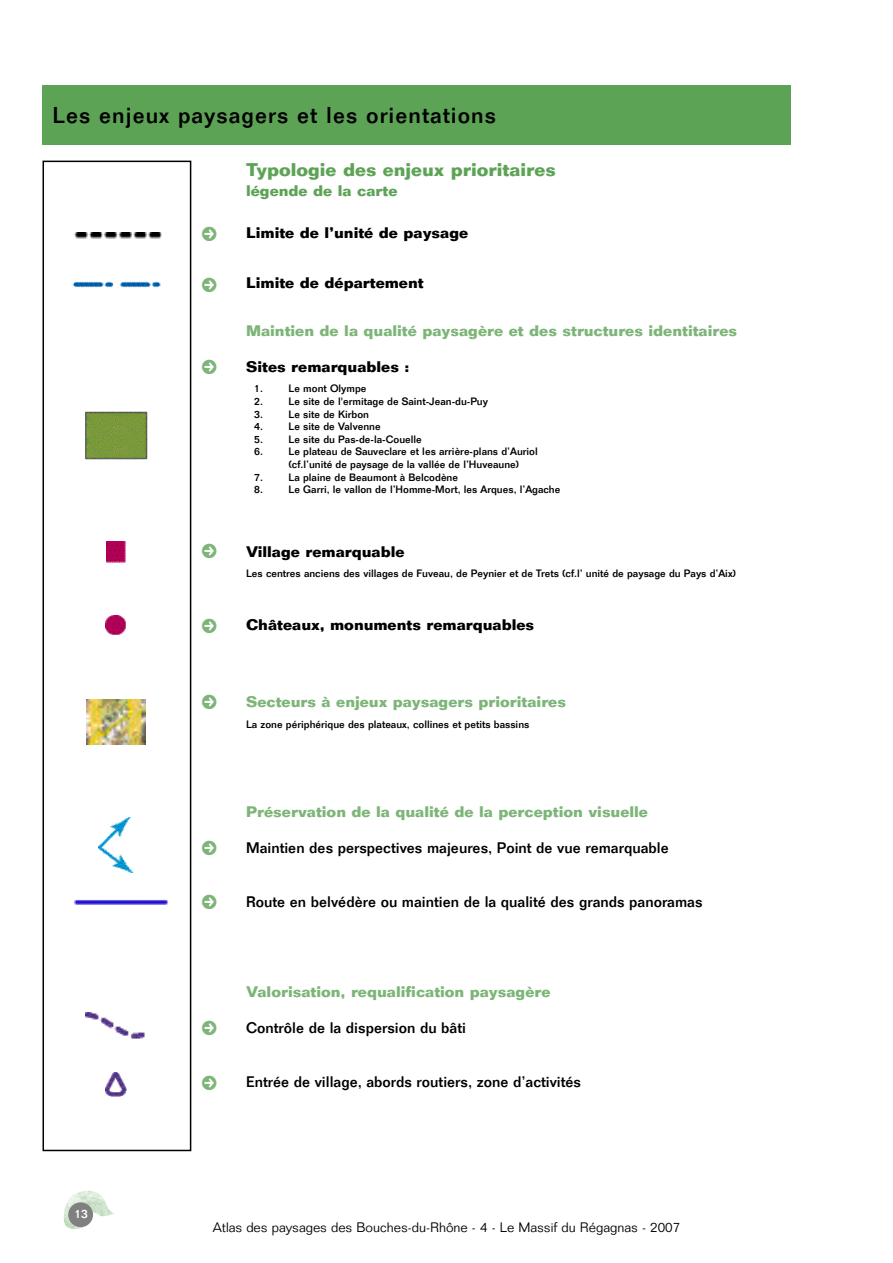
<style>
.page{position:relative;width:893px;height:1263px;background:#fff}
.page>*{position:absolute;margin:0;border:0;box-sizing:border-box;transform-origin:0 0}
.t1{font:500 22.5px "Folio";letter-spacing:.045em;color:#000}
.t2{font:700 18px "Folio";color:#5da356}
.t3{font:18px "Mini Pics Directional RA";color:#7db578}
.t4{font:500 15px "Folio";color:#000}
.t5{font:700 15px "Folio";color:#7db578}
.t6{font:700 15px "Folio";color:#000}
.t7{font:700 15px "Folio";color:#5da356}
.t8{font:300 13.5px "Folio";color:#000}
.t9{font:500 12px "Folio";color:#fff}
.t10{font:500 10.5px/12.6px "Folio";color:#000}
</style>
<div class="page">
<img style="left:64px;top:1190px;width:50px;height:39px">
<div style="left:68px;top:1202px;width:25px;height:25px;background:#808080;border-radius:50%"></div>
<div style="left:43px;top:85px;width:748px;height:60px;background:#5da356"></div>
<div style="left:43px;top:161px;width:148px;height:990px;border:2px solid #000"></div>
<img style="left:85px;top:412px;width:63px;height:47px">
<img style="left:106px;top:542px;width:19px;height:20px">
<img style="left:87px;top:700px;width:58px;height:45px">
<img style="left:98px;top:818px;width:36px;height:55px">
<img style="left:74px;top:899px;width:94px;height:6px">
<img style="left:86px;top:1012px;width:59px;height:27px">
<img style="left:106px;top:615px;width:20px;height:20px">
<img style="left:73px;top:233px;width:88px;height:6px">
<img style="left:72px;top:281px;width:89px;height:7px">
<img style="left:106px;top:1072px;width:20px;height:24px">
<h1 class="t1" style="left:53px;top:107px;width:445px">Les enjeux paysagers et les orientations</h1>
<h2 class="t2" style="left:246px;top:164px;width:311px">Typologie des enjeux prioritaires</h2>
<h3 class="t7" style="left:246px;top:185px;width:153px">légende de la carte</h3>
<h3 class="t6" style="left:246px;top:227px;width:224px">Limite de l’unité de paysage</h3>
<h3 class="t6" style="left:246px;top:277px;width:179px">Limite de département</h3>
<h3 class="t5" style="left:246px;top:326px;width:493px">M aintien de la qualité paysagère et des structures identitaires</h3>
<h3 class="t6" style="left:246px;top:362px;width:165px">Sites remarquables :</h3>
<p class="t10" style="left:254px;top:383px;width:10px">1.</p>
<p class="t10" style="left:289px;top:383px;width:79px">Le mont Olympe</p>
<p class="t10" style="left:254px;top:396px;width:10px">2.</p>
<p class="t10" style="left:289px;top:396px;width:201px">Le site de l'ermitage de Saint-Jean-du-Puy</p>
<p class="t10" style="left:254px;top:409px;width:10px">3.</p>
<p class="t10" style="left:289px;top:409px;width:82px">Le site de Kirbon</p>
<p class="t10" style="left:254px;top:421px;width:10px">4.</p>
<p class="t10" style="left:289px;top:421px;width:94px">Le site de Valvenne</p>
<p class="t10" style="left:254px;top:434px;width:10px">5.</p>
<p class="t10" style="left:289px;top:434px;width:135px">Le site du Pas-de-la-Couelle</p>
<p class="t10" style="left:254px;top:446px;width:10px">6.</p>
<p class="t10" style="left:289px;top:446px;width:251px">Le plateau de Sauveclare et les arrière-plans d’Auriol (cf.l’unité de paysage de la vallée de l’Huveaune)</p>
<p class="t10" style="left:254px;top:472px;width:10px">7.</p>
<p class="t10" style="left:289px;top:472px;width:171px">La plaine de Beaumont à Belcodène</p>
<p class="t10" style="left:254px;top:484px;width:10px">8.</p>
<p class="t10" style="left:289px;top:484px;width:273px">Le Garri, le vallon de l’Homme-Mort, les Arques, l’Agache</p>
<h2 class="t3" style="left:219px;top:226px;width:17px;rotate:90deg">,</h2>
<h2 class="t3" style="left:219px;top:277px;width:17px;rotate:90deg">,</h2>
<h2 class="t3" style="left:219px;top:359px;width:17px;rotate:90deg">,</h2>
<p class="t9" style="left:74px;top:1209px;width:15px">13</p>
<h2 class="t3" style="left:219px;top:543px;width:17px;rotate:90deg">,</h2>
<h2 class="t3" style="left:219px;top:618px;width:17px;rotate:90deg">,</h2>
<h2 class="t3" style="left:219px;top:694px;width:17px;rotate:90deg">,</h2>
<h3 class="t6" style="left:246px;top:546px;width:160px">Village remarquable</h3>
<p class="t10" style="left:246px;top:568px;width:491px">Les centres anciens des villages de Fuveau, de Peynier et de Trets (cf.l’ unité de paysage du Pays d’Aix)</p>
<h3 class="t6" style="left:246px;top:619px;width:290px">Châteaux, monuments remarquables</h3>
<h3 class="t5" style="left:246px;top:697px;width:321px">Secteurs à enjeux paysagers prioritaires</h3>
<p class="t10" style="left:246px;top:718px;width:285px">La zone périphérique des plateaux, collines et petits bassins</p>
<h2 class="t3" style="left:219px;top:840px;width:17px;rotate:90deg">,</h2>
<h2 class="t3" style="left:219px;top:894px;width:17px;rotate:90deg">,</h2>
<h3 class="t5" style="left:246px;top:806px;width:404px">Préservation de la qualité de la perception visuelle</h3>
<h3 class="t4" style="left:246px;top:842px;width:424px">Maintien des perspectives majeures, Point de vue remarquable</h3>
<h3 class="t4" style="left:246px;top:896px;width:458px">Route en belvédère ou maintien de la qualité des grands panoramas</h3>
<h2 class="t3" style="left:219px;top:1020px;width:17px;rotate:90deg">,</h2>
<h2 class="t3" style="left:219px;top:1075px;width:17px;rotate:90deg">,</h2>
<h3 class="t5" style="left:246px;top:986px;width:306px">Valorisation, requalification paysagère</h3>
<h3 class="t4" style="left:246px;top:1022px;width:221px">Contrôle de la dispersion du bâti</h3>
<h3 class="t4" style="left:246px;top:1076px;width:337px">Entrée de village, abords routiers, zone d’activités</h3>
<p class="t8" style="left:213px;top:1222px;width:469px">Atlas des paysages des Bouches-du-Rhône - 4 - Le Massif du Régagnas - 2007</p>
</div>
